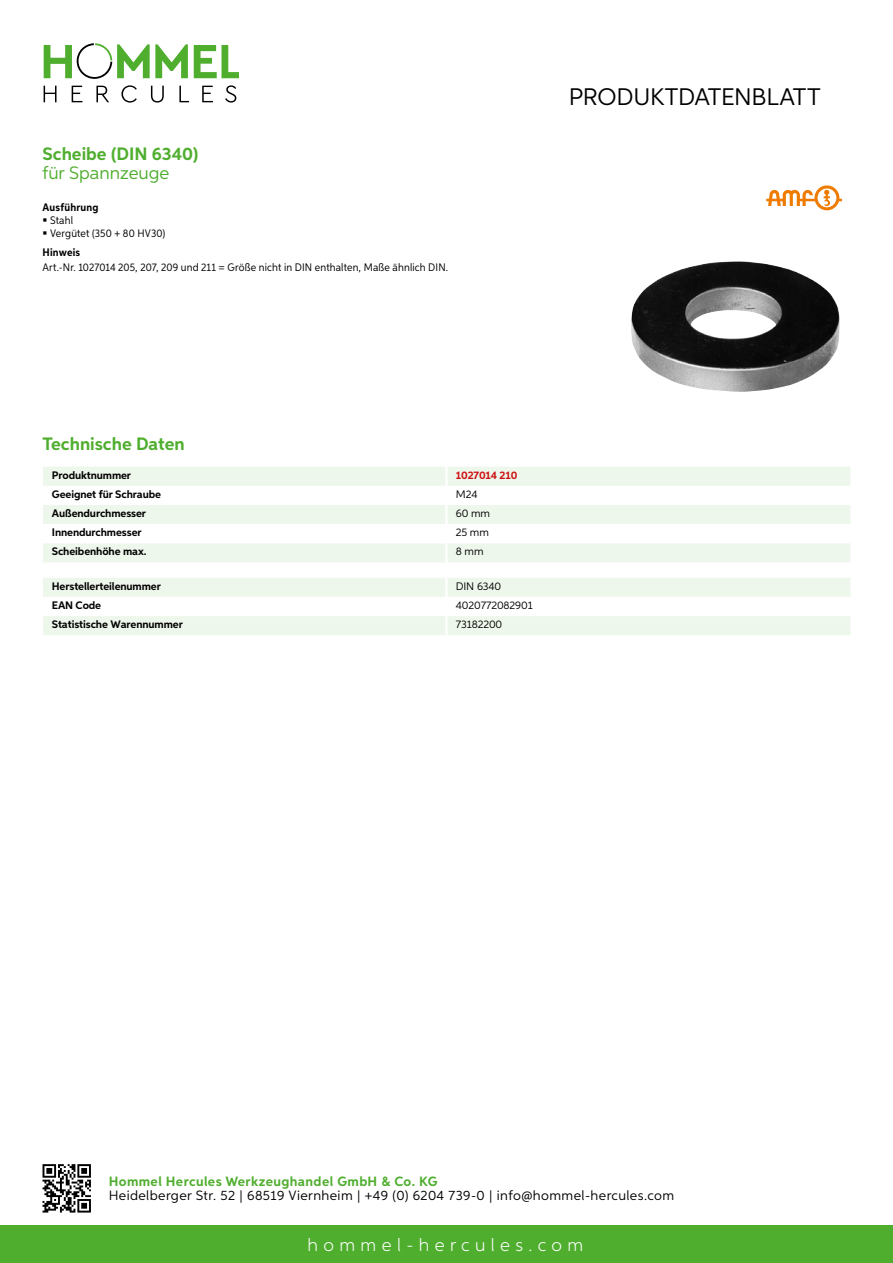
<style>
.page{position:relative;width:893px;height:1263px;background:#fff}
.page>*{position:absolute;margin:0;border:0;box-sizing:border-box;transform-origin:0 0}
.t1{font:24px "Aspira";letter-spacing:-.01em;color:#000}
.t2{font:700 18px "Aspira";color:#50ae2f}
.t3{font:300 18px "Aspira";letter-spacing:.3em;color:#fff}
.t4{font:18px "Aspira";color:#50ae2f}
.t5{font:13.5px "Aspira";letter-spacing:.03em;color:#000}
.t6{font:700 13.5px "Aspira";letter-spacing:.03em;color:#50ae2f}
.t7{font:700 10.95px "Aspira";letter-spacing:-.01em;color:#000}
.t8{font:10.95px/12.8px "Aspira Nar";letter-spacing:.015em;color:#000}
.t9{font:10.95px "Aspira";letter-spacing:-.01em;color:#000}
.t10{font:700 10.95px "Aspira Nar";letter-spacing:.02em;color:#000}
.t11{font:700 10.95px "Aspira";letter-spacing:-.01em;color:#cd1013}
</style>
<div class="page">
<div style="left:0;top:1226px;width:893px;height:37px;background:#50ae2f"></div>
<svg style="left:43px;top:1164px;width:48px;height:48px"></svg>
<svg style="left:194px;top:45px;width:45px;height:33px"></svg>
<svg style="left:44px;top:43px;width:144px;height:36px"></svg>
<svg style="left:44px;top:86px;width:13px;height:16px"></svg>
<svg style="left:72px;top:86px;width:10px;height:16px"></svg>
<svg style="left:96px;top:86px;width:13px;height:16px"></svg>
<svg style="left:121px;top:85px;width:16px;height:18px"></svg>
<svg style="left:151px;top:86px;width:13px;height:17px"></svg>
<svg style="left:179px;top:86px;width:10px;height:16px"></svg>
<svg style="left:202px;top:86px;width:11px;height:16px"></svg>
<svg style="left:225px;top:85px;width:11px;height:18px"></svg>
<div style="left:43px;top:467px;width:807px;height:95px;background:#eef7eb"></div>
<svg style="left:43px;top:486px;width:807px;height:57px"></svg>
<hr style="left:445px;top:467px;width:3px;height:19px;background:#fff">
<hr style="left:445px;top:486px;width:3px;height:19px;background:#fff">
<hr style="left:445px;top:505px;width:3px;height:19px;background:#fff">
<hr style="left:445px;top:524px;width:3px;height:19px;background:#fff">
<hr style="left:445px;top:543px;width:3px;height:19px;background:#fff">
<svg style="left:43px;top:578px;width:807px;height:57px"></svg>
<hr style="left:445px;top:616px;width:3px;height:19px;background:#fff">
<img style="left:631px;top:261px;width:209px;height:131px">
<svg style="left:766px;top:185px;width:76px;height:25px"></svg>
<h2 class="t2" style="left:43px;top:142px;width:157px">Scheibe (DIN 6340)</h2>
<h2 class="t4" style="left:43px;top:162px;width:128px">für Spannzeuge</h2>
<p class="t10" style="left:43px;top:201px;width:58px">Ausführung</p>
<p class="t8" style="left:50px;top:214px;width:117px">Stahl<br>Vergütet (350 + 80 HV30)</p>
<p class="t10" style="left:43px;top:246px;width:39px">Hinweis</p>
<p class="t8" style="left:43px;top:261px;width:407px">Art.-Nr. 1027014 205, 207, 209 und 211 = Größe nicht in DIN enthalten, Maße ähnlich DIN.</p>
<h1 class="t1" style="left:569px;top:82px;width:253px">Produktdatenblatt</h1>
<h2 class="t2" style="left:43px;top:432px;width:144px">Technische Daten</h2>
<p class="t7" style="left:52px;top:468px;width:81px">Produktnummer</p>
<p class="t11" style="left:456px;top:468px;width:63px">1027014 210</p>
<p class="t7" style="left:52px;top:487px;width:111px">Geeignet für Schraube</p>
<p class="t9" style="left:456px;top:487px;width:23px">M24</p>
<p class="t7" style="left:52px;top:506px;width:96px">Außendurchmesser</p>
<p class="t9" style="left:456px;top:506px;width:36px">60 mm</p>
<p class="t7" style="left:52px;top:525px;width:91px">Innendurchmesser</p>
<p class="t9" style="left:456px;top:526px;width:35px">25 mm</p>
<p class="t7" style="left:52px;top:545px;width:96px">Scheibenhöhe max.</p>
<p class="t9" style="left:456px;top:545px;width:29px">8 mm</p>
<p class="t7" style="left:52px;top:579px;width:111px">Herstellerteilenummer</p>
<p class="t9" style="left:456px;top:579px;width:47px">DIN 6340</p>
<p class="t7" style="left:52px;top:598px;width:51px">EAN Code</p>
<p class="t9" style="left:456px;top:598px;width:78px">4020772082901</p>
<p class="t7" style="left:52px;top:617px;width:132px">Statistische Warennummer</p>
<p class="t9" style="left:456px;top:617px;width:48px">73182200</p>
<p class="t6" style="left:109px;top:1172px;width:330px">Hommel Hercules Werkzeughandel GmbH &amp; Co. KG</p>
<p class="t5" style="left:109px;top:1187px;width:567px">Heidelberger Str. 52 | 68519 Viernheim | +49 (0) 6204 739-0 | info@hommel-hercules.com</p>
<h2 class="t3" style="left:307px;top:1234px;width:277px">hommel-hercules.com</h2>
</div>
